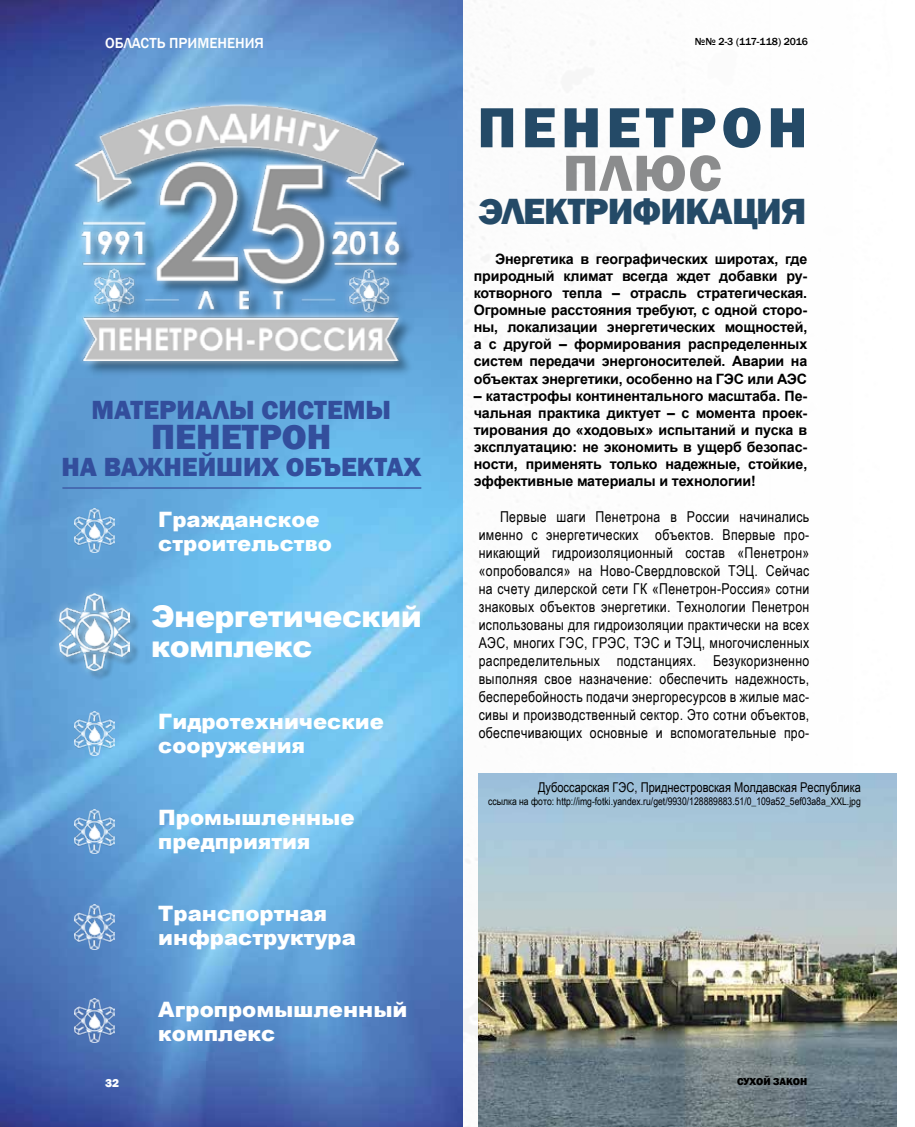
<style>
.page{position:relative;width:915px;height:1127px;background:#fff}
.page>*{position:absolute;margin:0;border:0;box-sizing:border-box;transform-origin:0 0}
.t1{font:800 58.5px "Franklin Gothic";letter-spacing:.09em;color:#244a67}
.t2{font:800 52.5px "Franklin Gothic";color:#8b8c8d}
.t3{font:800 37.5px "Franklin Gothic";letter-spacing:-.025em;color:#244a67}
.t4{font:800 36px "Franklin Gothic";color:#334e9c}
.t5{font:900 30px/30px "Arial";letter-spacing:-.02em;color:#fff}
.t6{font:800 27px "Franklin Gothic";color:#334e9c}
.t7{font:900 21.15px/24px "Arial";color:#fff}
.t8{font:15px/18px "Arial Narrow";letter-spacing:.02em;color:#000;text-align:justify}
.t9{font:500 15px "Franklin Gothic";color:#fff}
.t10{font:700 14.25px/17.1px "Arial";letter-spacing:-.01em;color:#000;text-align:justify}
.t11{font:13.5px "Arial Narrow";color:#000}
.t12{font:800 12px "Franklin Gothic";color:#fff}
.t13{font:10.5px "Arial Narrow";color:#000}
.t14{font:500 10.5px "Franklin Gothic";color:#000}
.t15{font:800 10.5px "Franklin Gothic";color:#000}
</style>
<div class="page">
<img style="left:0;top:0;width:462px;height:1127px">
<img style="left:478px;top:773px;width:418px;height:354px">
<div style="left:76px;top:106px;width:342px;height:271px;background:#244a67;opacity:.75"></div>
<div style="left:69px;top:98px;width:340px;height:270px;background:#fff;opacity:.75"></div>
<img style="left:74px;top:105px;width:329px;height:255px">
<img style="left:74px;top:508px;width:40px;height:44px">
<div style="left:60px;top:595px;width:80px;height:86px;background:#66ade0"></div>
<div style="left:50px;top:585px;width:88px;height:94px;background:#fff;opacity:.75"></div>
<img style="left:59px;top:593px;width:70px;height:77px">
<img style="left:74px;top:711px;width:40px;height:45px">
<img style="left:74px;top:809px;width:40px;height:44px">
<img style="left:74px;top:905px;width:40px;height:44px">
<img style="left:74px;top:998px;width:40px;height:44px">
<hr style="left:62px;top:487px;width:359px;height:2px;background:#3f5da8">
<p class="t9" style="left:105px;top:34px;width:160px">ОБЛАСТЬ ПРИМЕНЕНИЯ</p>
<p class="t14" style="left:694px;top:35px;width:115px">№№ 2-3 (117-118) 2016</p>
<h3 class="t6" style="left:91px;top:393px;width:301px">МАТЕРИАЛЫ СИСТЕМЫ</h3>
<h3 class="t4" style="left:151px;top:414px;width:181px">ПЕНЕТРОН</h3>
<h3 class="t6" style="left:61px;top:450px;width:361px">НА ВАЖНЕЙШИХ ОБЪЕКТАХ</h3>
<h3 class="t7" style="left:158px;top:507px;width:175px">Гражданское строительство</h3>
<h3 class="t5" style="left:151px;top:601px;width:272px">Энергетический комплекс</h3>
<h3 class="t7" style="left:158px;top:709px;width:227px">Гидротехнические сооружения</h3>
<h3 class="t7" style="left:158px;top:805px;width:198px">Промышленные предприятия</h3>
<h3 class="t7" style="left:158px;top:901px;width:199px">Транспортная инфраструктура</h3>
<h3 class="t7" style="left:158px;top:997px;width:251px">Агропромышленный комплекс</h3>
<h1 class="t1" style="left:477px;top:90px;width:331px">ПЕНЕТРОН</h1>
<h2 class="t2" style="left:563px;top:139px;width:160px">ПЛЮС</h2>
<h3 class="t3" style="left:478px;top:187px;width:329px">ЭЛЕКТРИФИКАЦИЯ</h3>
<p class="t10" style="left:473px;top:251px;width:335px;text-indent:21px">Энергетика в географических широтах, где природный климат всегда ждет добавки ру&shy;котворного тепла – отрасль стратегическая.<br>Огромные расстояния требуют, с одной сторо&shy;ны, локализации энергетических мощностей, а с другой – формирования распределенных систем передачи энергоносителей. Аварии на объектах энергетики, особенно на ГЭС или АЭС</p>
<p class="t10" style="left:473px;top:387px;width:335px">– катастрофы континентального масштаба. Пе&shy;чальная практика диктует – с момента проек&shy;тирования до «ходовых» испытаний и пуска в эксплуатацию: не экономить в ущерб безопас&shy;ности, применять только надежные, стойкие, эффективные материалы и технологии!</p>
<p class="t8" style="left:478px;top:507px;width:332px;text-indent:21px">Первые шаги Пенетрона в России начинались именно с энергетических объектов. Впервые про&shy;никающий гидроизоляционный состав «Пенетрон» «опробовался» на Ново-Свердловской ТЭЦ. Сейчас на счету дилерской сети ГК «Пенетрон-Россия» сотни знаковых объектов энергетики. Технологии Пенетрон использованы для гидроизоляции практически на всех АЭС, многих ГЭС, ГРЭС, ТЭС и ТЭЦ, многочисленных распределительных подстанциях. Безукоризненно выполняя свое назначение: обеспечить надежность, бесперебойность подачи энергоресурсов в жилые мас&shy;сивы и производственный сектор. Это сотни объектов, обеспечивающих основные и вспомогательные про-</p>
<p class="t11" style="left:538px;top:777px;width:324px">Дубоссарская ГЭС, Приднестровская Молдавская Республика</p>
<p class="t13" style="left:488px;top:794px;width:374px">ссылка на фото: http://img-fotki.yandex.ru/get/9930/128889883.51/0_109a52_5ef03a8a_XXL.jpg</p>
<p class="t12" style="left:105px;top:1075px;width:16px">32</p>
<p class="t15" style="left:736px;top:1075px;width:72px">СУХОЙ ЗАКОН</p>
</div>
